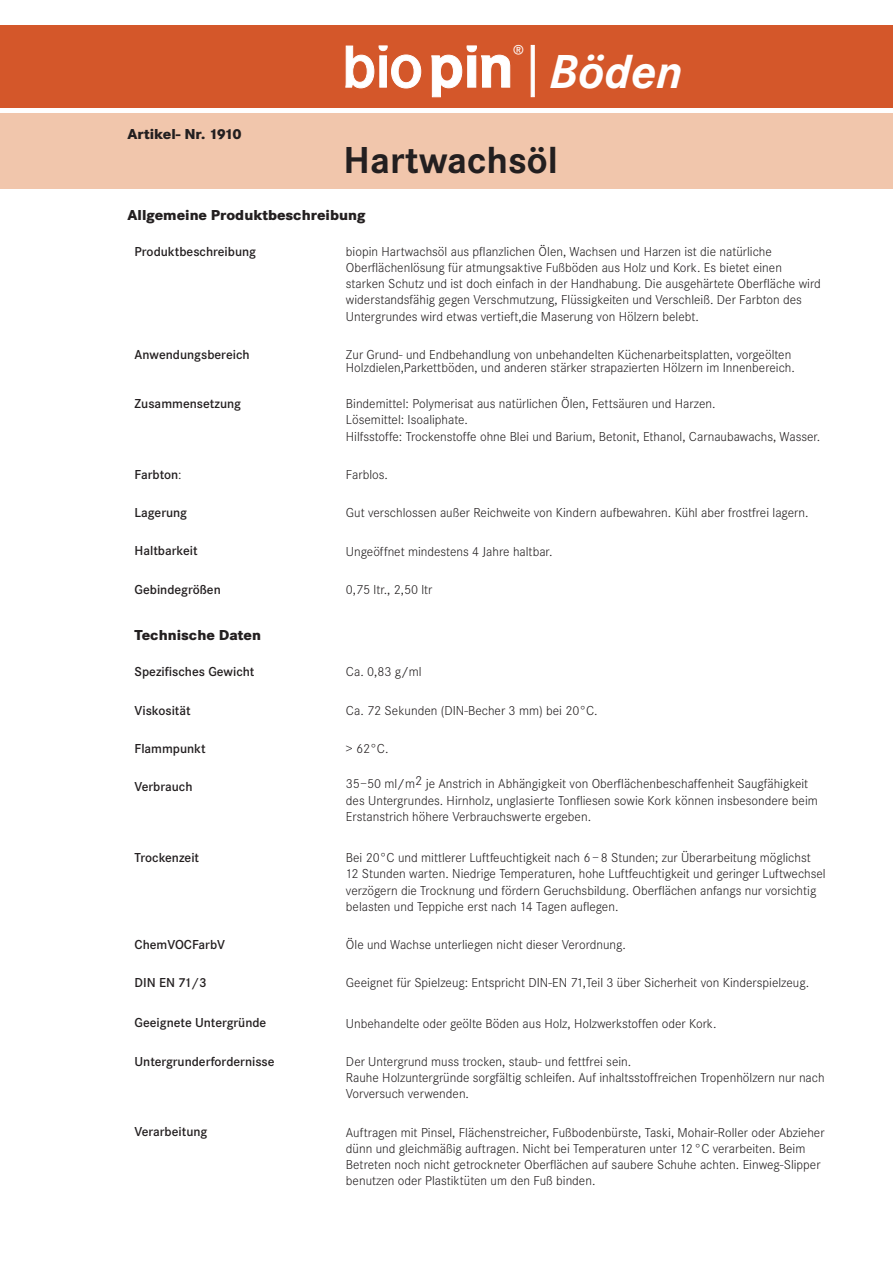
<style>
.page{position:relative;width:893px;height:1263px;background:#fff}
.page>*{position:absolute;margin:0;border:0;box-sizing:border-box;transform-origin:0 0}
.t1{font:italic 700 49.5px "Corporate S";color:#fff}
.t2{font:700 39px "Corporate S";color:#231f20}
.t3{font:25.65px "Corporate S";color:#fff}
.t4{font:800 15px "Corporate S";color:#231f20}
.Pa1{font:300 13.5px/16.2px "Corporate S";color:#231f20}
.t5{font:600 13.5px "Corporate S";color:#231f20}
.s1{font-weight:300}
</style>
<div class="page">
<div style="left:0;top:26px;width:893px;height:82px;background:#d4572a"></div>
<div style="left:0;top:113px;width:893px;height:75px;background:#f1c6ac"></div>
<svg style="left:346px;top:46px;width:75px;height:42px"></svg>
<svg style="left:431px;top:46px;width:79px;height:51px"></svg>
<div style="left:531px;top:45px;width:3px;height:52px;background:#fff;border:1px solid #fff"></div>
<p class="t4" style="left:128px;top:125px;width:116px">Artikel- Nr. 1910</p>
<p class="t3" style="left:512px;top:42px;width:14px">®</p>
<p class="t1" style="left:549px;top:42px;width:135px">Böden</p>
<p class="t2" style="left:343px;top:137px;width:216px">Hartwachsöl</p>
<p class="t4" style="left:128px;top:206px;width:239px">Allgemeine Produktbeschreibung</p>
<p class="t5" style="left:135px;top:243px;width:123px">Produktbeschreibung</p>
<p class="Pa1" style="left:346px;top:243px;width:476px">biopin Hartwachsöl aus pflanzlichen Ölen, Wachsen und Harzen ist die natürliche Oberflächenlösung für atmungsaktive Fußböden aus Holz und Kork. Es bietet einen starken Schutz und ist doch einfach in der Handhabung. Die ausgehärtete Oberfläche wird widerstandsfähig gegen Verschmutzung, Flüssigkeiten und Verschleiß. Der Farbton des Untergrundes wird etwas vertieft,die Maserung von Hölzern belebt.</p>
<p class="t5" style="left:135px;top:347px;width:117px">Anwendungsbereich</p>
<p class="Pa1" style="left:346px;top:348px;width:450px;line-height:13.5px">Zur Grund- und Endbehandlung von unbehandelten Küchenarbeitsplatten, vorgeölten<br>Holzdielen,Parkettböden, und anderen stärker strapazierten Hölzern im Innenbereich.</p>
<p class="t5" style="left:135px;top:396px;width:108px">Zusammensetzung</p>
<p class="Pa1" style="left:346px;top:396px;width:371px">Bindemittel: Polymerisat aus natürlichen Ölen, Fettsäuren und Harzen.</p>
<p class="Pa1" style="left:346px;top:412px;width:124px">Lösemittel: Isoaliphate.</p>
<p class="Pa1" style="left:346px;top:428px;width:476px">Hilfsstoffe: Trockenstoffe ohne Blei und Barium, Betonit, Ethanol, Carnaubawachs, Wasser.</p>
<p class="t5" style="left:135px;top:467px;width:49px">Farbton<span class="s1">:</span></p>
<p class="Pa1" style="left:346px;top:466px;width:44px">Farblos.</p>
<p class="t5" style="left:135px;top:505px;width:54px">Lagerung</p>
<p class="Pa1" style="left:346px;top:505px;width:464px">Gut verschlossen außer Reichweite von Kindern aufbewahren. Kühl aber frostfrei lagern.</p>
<p class="t5" style="left:135px;top:543px;width:65px">Haltbarkeit</p>
<p class="Pa1" style="left:346px;top:543px;width:208px">Ungeöffnet mindestens 4 Jahre haltbar.</p>
<p class="t5" style="left:135px;top:582px;width:88px">Gebindegrößen</p>
<p class="Pa1" style="left:346px;top:581px;width:88px">0,75 ltr., 2,50 ltr</p>
<p class="t4" style="left:135px;top:625px;width:128px">Technische Daten</p>
<p class="t5" style="left:135px;top:664px;width:121px">Spezifisches Gewicht</p>
<p class="Pa1" style="left:346px;top:664px;width:77px">Ca. 0,83 g/ml</p>
<p class="t5" style="left:135px;top:702px;width:58px">Viskosität</p>
<p class="Pa1" style="left:346px;top:702px;width:253px">Ca. 72 Sekunden (DIN-Becher 3 mm) bei 20°C.</p>
<p class="t5" style="left:135px;top:741px;width:73px">Flammpunkt</p>
<p class="Pa1" style="left:346px;top:741px;width:44px">&gt; 62°C.</p>
<p class="t5" style="left:135px;top:779px;width:59px">Verbrauch</p>
<p class="Pa1" style="left:346px;top:776px;width:464px">35–50 ml/m2 je Anstrich in Abhängigkeit von Oberflächenbeschaffenheit Saugfähigkeit</p>
<p class="Pa1" style="left:346px;top:792px;width:473px">des Untergrundes. Hirnholz, unglasierte Tonfliesen sowie Kork können insbesondere beim<br>Erstanstrich höhere Verbrauchswerte ergeben.</p>
<p class="t5" style="left:135px;top:850px;width:66px">Trockenzeit</p>
<p class="Pa1" style="left:346px;top:850px;width:481px">Bei 20°C und mittlerer Luftfeuchtigkeit nach 6–8 Stunden; zur Überarbeitung möglichst 12 Stunden warten. Niedrige Temperaturen, hohe Luftfeuchtigkeit und geringer Luftwechsel verzögern die Trocknung und fördern Geruchsbildung. Oberflächen anfangs nur vorsichtig belasten und Teppiche erst nach 14 Tagen auflegen.</p>
<p class="t5" style="left:135px;top:937px;width:92px">ChemVOCFarbV</p>
<p class="Pa1" style="left:346px;top:937px;width:282px">Öle und Wachse unterliegen nicht dieser Verordnung.</p>
<p class="t5" style="left:135px;top:975px;width:74px">DIN EN 71/3</p>
<p class="Pa1" style="left:346px;top:975px;width:465px">Geeignet für Spielzeug: Entspricht DIN-EN 71,Teil 3 über Sicherheit von Kinderspielzeug.</p>
<p class="t5" style="left:135px;top:1015px;width:133px">Geeignete Untergründe</p>
<p class="Pa1" style="left:346px;top:1015px;width:372px">Unbehandelte oder geölte Böden aus Holz, Holzwerkstoffen oder Kork.</p>
<p class="t5" style="left:135px;top:1054px;width:142px">Untergrunderfordernisse</p>
<p class="Pa1" style="left:346px;top:1053px;width:287px">Der Untergrund muss trocken, staub- und fettfrei sein.</p>
<p class="Pa1" style="left:346px;top:1070px;width:480px">Rauhe Holzuntergründe sorgfältig schleifen. Auf inhaltsstoffreichen Tropenhölzern nur nach<br>Vorversuch verwenden.</p>
<p class="t5" style="left:135px;top:1124px;width:74px">Verarbeitung</p>
<p class="Pa1" style="left:346px;top:1124px;width:480px">Auftragen mit Pinsel, Flächenstreicher, Fußbodenbürste, Taski, Mohair-Roller oder Abzieher dünn und gleichmäßig auftragen. Nicht bei Temperaturen unter 12°C verarbeiten. Beim Betreten noch nicht getrockneter Oberflächen auf saubere Schuhe achten. Einweg-Slipper benutzen oder Plastiktüten um den Fuß binden.</p>
</div>
